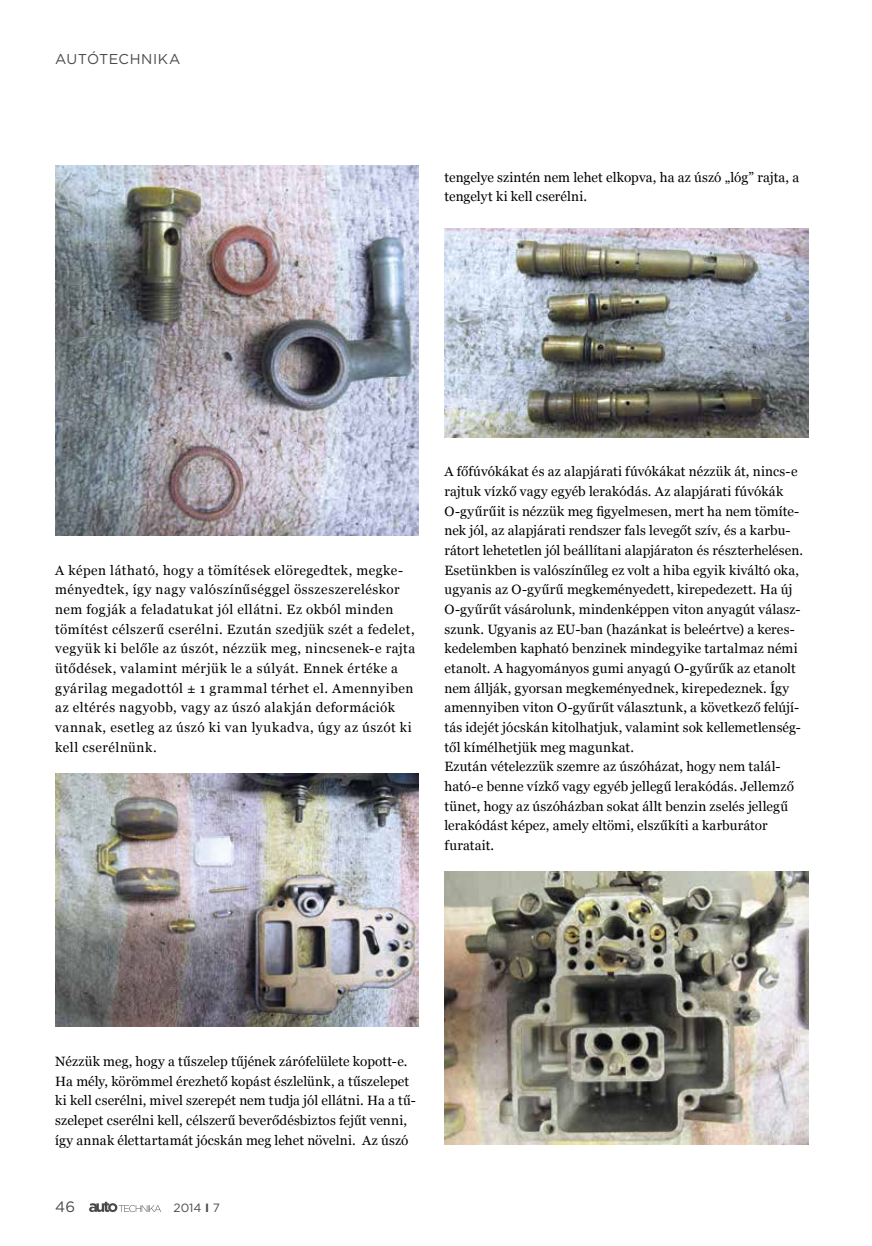
<style>
.page{position:relative;width:872px;height:1246px;background:#fff}
.page>*{position:absolute;margin:0;border:0;box-sizing:border-box;transform-origin:0 0}
.t1{font:15px "Gotham";color:#4a4a49}
.t2{font:14.25px "Gotham";letter-spacing:.035em;color:#4a4a49}
.t3{font:13.5px/19.6px "Georgia";letter-spacing:.015em;color:#000}
.t4{font:13.5px/19.6px "Georgia";letter-spacing:.04em;color:#000}
.t5{font:12px "Gotham";color:#4a4a49}
.s1{font-weight:700}
</style>
<div class="page">
<svg style="left:89px;top:1202px;width:72px;height:10px"></svg>
<img style="left:55px;top:166px;width:364px;height:369px">
<img style="left:55px;top:774px;width:364px;height:253px">
<img style="left:444px;top:228px;width:364px;height:209px">
<img style="left:444px;top:872px;width:364px;height:273px">
<p class="t2" style="left:55px;top:50px;width:127px">AUTÓTECHNIKA</p>
<p class="t3" style="left:444px;top:167px;width:356px">tengelye szintén nem lehet elkopva, ha az úszó „lóg” rajta, a tengelyt ki kell cserélni.</p>
<p class="t4" style="left:55px;top:560px;width:361px">A képen látható, hogy a tömítések elöregedtek, megke&shy;ményedtek, így nagy valószínűséggel összeszereléskor nem fogják a feladatukat jól ellátni. Ez okból minden tömítést célszerű cserélni. Ezután szedjük szét a fedelet, vegyük ki belőle az úszót, nézzük meg, nincsenek-e rajta ütődések, valamint mérjük le a súlyát. Ennek értéke a gyárilag megadottól ± 1 grammal térhet el. Amennyiben az eltérés nagyobb, vagy az úszó alakján deformációk vannak, esetleg az úszó ki van lyukadva, úgy az úszót ki kell cserélnünk.</p>
<p class="t3" style="left:444px;top:461px;width:360px">A főfúvókákat és az alapjárati fúvókákat nézzük át, nincs-e rajtuk vízkő vagy egyéb lerakódás. Az alapjárati fúvókák O-gyűrűit is nézzük meg figyelmesen, mert ha nem tömíte&shy;nek jól, az alapjárati rendszer fals levegőt szív, és a karbu&shy;rátort lehetetlen jól beállítani alapjáraton és részterhelésen.<br>Esetünkben is valószínűleg ez volt a hiba egyik kiváltó oka, ugyanis az O-gyűrű megkeményedett, kirepedezett. Ha új O-gyűrűt vásárolunk, mindenképpen viton anyagút válas - szunk. Ugyanis az EU-ban (hazánkat is beleértve) a keres&shy;kedelemben kapható benzinek mindegyike tartalmaz némi etanolt. A hagyományos gumi anyagú O-gyűrűk az etanolt nem állják, gyorsan megkeményednek, kirepedeznek. Így amennyiben viton O-gyűrűt választunk, a következő felújí&shy;tás idejét jócskán kitolhatjuk, valamint sok kellemetlenség&shy;től kímélhetjük meg magunkat.<br>Ezután vételezzük szemre az úszóházat, hogy nem talál&shy;ható-e benne vízkő vagy egyéb jellegű lerakódás. Jellemző tünet, hogy az úszóházban sokat állt benzin zselés jellegű lerakódást képez, amely eltömi, elszűkíti a karburátor furatait.</p>
<p class="t3" style="left:55px;top:1051px;width:362px">Nézzük meg, hogy a tűszelep tűjének zárófelülete kopott-e.<br>Ha mély, körömmel érezhető kopást észlelünk, a tűszelepet ki kell cserélni, mivel szerepét nem tudja jól ellátni. Ha a tű&shy;szelepet cserélni kell, célszerű beverődésbiztos fejűt venni, így annak élettartamát jócskán meg lehet növelni. Az úszó</p>
<p class="t1" style="left:55px;top:1197px;width:21px">46</p>
<p class="t5" style="left:173px;top:1200px;width:48px">2014 <span class="s1">I</span> 7</p>
</div>
